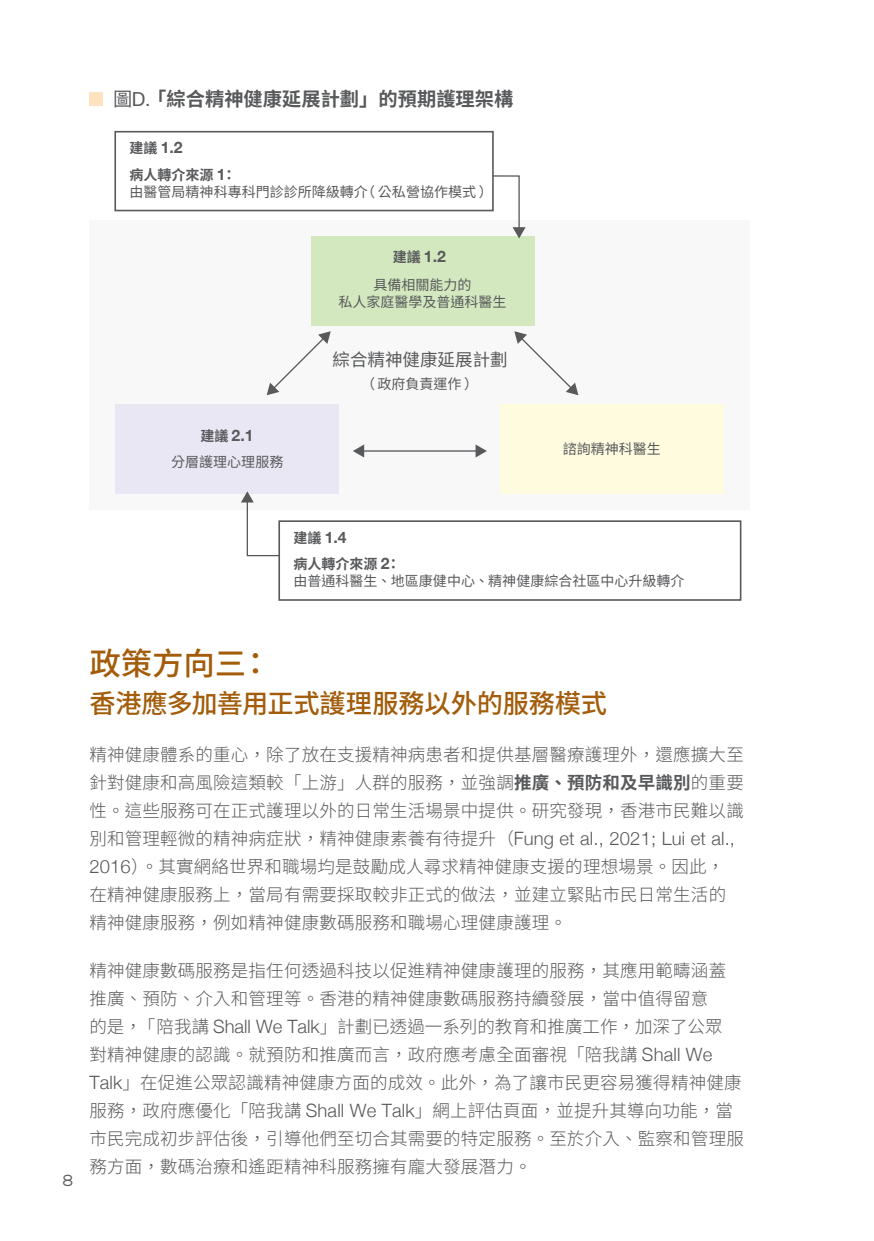
<style>
.page{position:relative;width:874px;height:1241px;background:#fff}
.page>*{position:absolute;margin:0;border:0;box-sizing:border-box;transform-origin:0 0}
.t1{font:500 31.5px "Noto Sans HK";letter-spacing:-.01em;color:#a25c0a}
.t2{font:500 26.25px "Noto Sans HK";letter-spacing:-.01em;color:#a25c0a}
.t3{font:700 19.25px "Noto Sans CJ Ktc";color:#58595b}
.t4{font:300 17.5px/28px "Noto Sans HK";letter-spacing:.01em;color:#58595b}
.t5{font:17.5px "Noto Sans CJ Ktc";color:#58595b}
.t6{font:17.5px "Hero";color:#58595b}
.t7{font:700 15.75px "Helvetica Neue";color:#58595b}
.t8{font:14px/16.8px "Noto Sans CJ Ktc";color:#58595b}
.t9{font:14px "Noto Sans HK";color:#58595b}
.s1{font-weight:400}
.s2{font-family:"Helvetica Neue";font-weight:400}
.s3{font-family:"Noto Sans CJ Ktc";font-size:14px}
.s4{font-weight:700}
.s5{font-family:"Helvetica Neue";font-weight:700;font-size:15.75px}
.s6{font-family:"Helvetica Neue";font-size:18.38px}
</style>
<div class="page">
<div style="left:89px;top:221px;width:660px;height:289px;background:#f8f8f8"></div>
<div style="left:89px;top:92px;width:14px;height:14px;background:#ffe3c1"></div>
<div style="left:500px;top:404px;width:223px;height:90px;background:#fefbde"></div>
<div style="left:115px;top:404px;width:223px;height:90px;background:#eae7f4"></div>
<div style="left:311px;top:236px;width:223px;height:89px;background:#d3e8bf"></div>
<svg style="left:266px;top:331px;width:64px;height:64px"></svg>
<hr style="left:362px;top:450px;width:115px;height:1px;background:#58595b">
<svg style="left:475px;top:444px;width:11px;height:13px"></svg>
<svg style="left:353px;top:444px;width:11px;height:13px"></svg>
<svg style="left:514px;top:331px;width:64px;height:64px"></svg>
<svg style="left:491px;top:175px;width:34px;height:63px"></svg>
<div style="left:114px;top:131px;width:379px;height:80px;border:2px solid #58595b"></div>
<svg style="left:241px;top:491px;width:37px;height:66px"></svg>
<div style="left:278px;top:520px;width:463px;height:80px;border:2px solid #58595b"></div>
<p class="t3" style="left:113px;top:88px;width:401px"><span class="s1">圖</span><span class="s2">D.</span>「綜合精神健康延展計劃」的預期護理架構</p>
<p class="t7" style="left:129px;top:135px;width:55px"><span class="s3">建議</span> 1.2</p>
<p class="t8" style="left:129px;top:167px;width:364px"><span class="s4">病人轉介來源</span> <span class="s5">1</span><span class="s4">：<br></span>由醫管局精神科專科門診診所降級轉介（ 公私營協作模式 ）</p>
<p class="t7" style="left:392px;top:244px;width:55px"><span class="s3">建議</span> 1.2</p>
<p class="t8" style="left:338px;top:277px;width:169px;text-align:center">具備相關能力的<br>私人家庭醫學及普通科醫生</p>
<p class="t5" style="left:332px;top:350px;width:177px">綜合精神健康延展計劃</p>
<p class="t7" style="left:200px;top:422px;width:55px"><span class="s3">建議</span> 2.1</p>
<p class="t8" style="left:171px;top:454px;width:113px">分層護理心理服務</p>
<p class="t9" style="left:361px;top:376px;width:118px">（政府負責運作 ）</p>
<p class="t8" style="left:562px;top:440px;width:99px">諮詢精神科醫生</p>
<p class="t7" style="left:293px;top:524px;width:55px"><span class="s3">建議</span> 1.4</p>
<p class="t8" style="left:293px;top:556px;width:392px"><span class="s4">病人轉介來源</span> <span class="s5">2</span><span class="s4">：<br></span>由普通科醫生 、 地區康健中心 、 精神健康綜合社區中心升級轉介</p>
<p class="t6" style="left:62px;top:1171px;width:12px">8</p>
<h1 class="t1" style="left:89px;top:645px;width:183px">政策方向三：</h1>
<h2 class="t2" style="left:89px;top:688px;width:519px">香港應多加善用正式護理服務以外的服務模式</h2>
<p class="t4" style="left:89px;top:740px;width:655px">精神健康體系的重心，除了放在支援精神病患者和提供基層醫療護理外，還應擴大至針對健康和高風險這類較「上游」人群的服務，並強調<span class="s4">推廣、預防和及早識別</span>的重要性。這些服務可在正式護理以外的日常生活場景中提供。研究發現，香港市民難以識別和管理輕微的精神病症狀，精神健康素養有待提升（<span class="s6">Fung et al., 2021; Lui et al., 2016</span>）。其實網絡世界和職場均是鼓勵成人尋求精神健康支援的理想場景。因此，在精神健康服務上，當局有需要採取較非正式的做法，並建立緊貼市民日常生活的精神健康服務，例如精神健康數碼服務和職場心理健康護理。</p>
<p class="t4" style="left:89px;top:956px;width:655px">精神健康數碼服務是指任何透過科技以促進精神健康護理的服務，其應用範疇涵蓋推廣、預防、介入和管理等。香港的精神健康數碼服務持續發展，當中值得留意<br>的是，「陪我講 <span class="s6">Shall We Talk</span>」計劃已透過一系列的教育和推廣工作，加深了公眾對精神健康的認識。就預防和推廣而言，政府應考慮全面審視「陪我講 <span class="s6">Shall We Talk</span>」在促進公眾認識精神健康方面的成效。此外，為了讓市民更容易獲得精神健康服務，政府應優化「陪我講 <span class="s6">Shall We Talk</span>」網上評估頁面，並提升其導向功能，當市民完成初步評估後，引導他們至切合其需要的特定服務。至於介入、監察和管理服務方面，數碼治療和遙距精神科服務擁有龐大發展潛力。</p>
</div>
